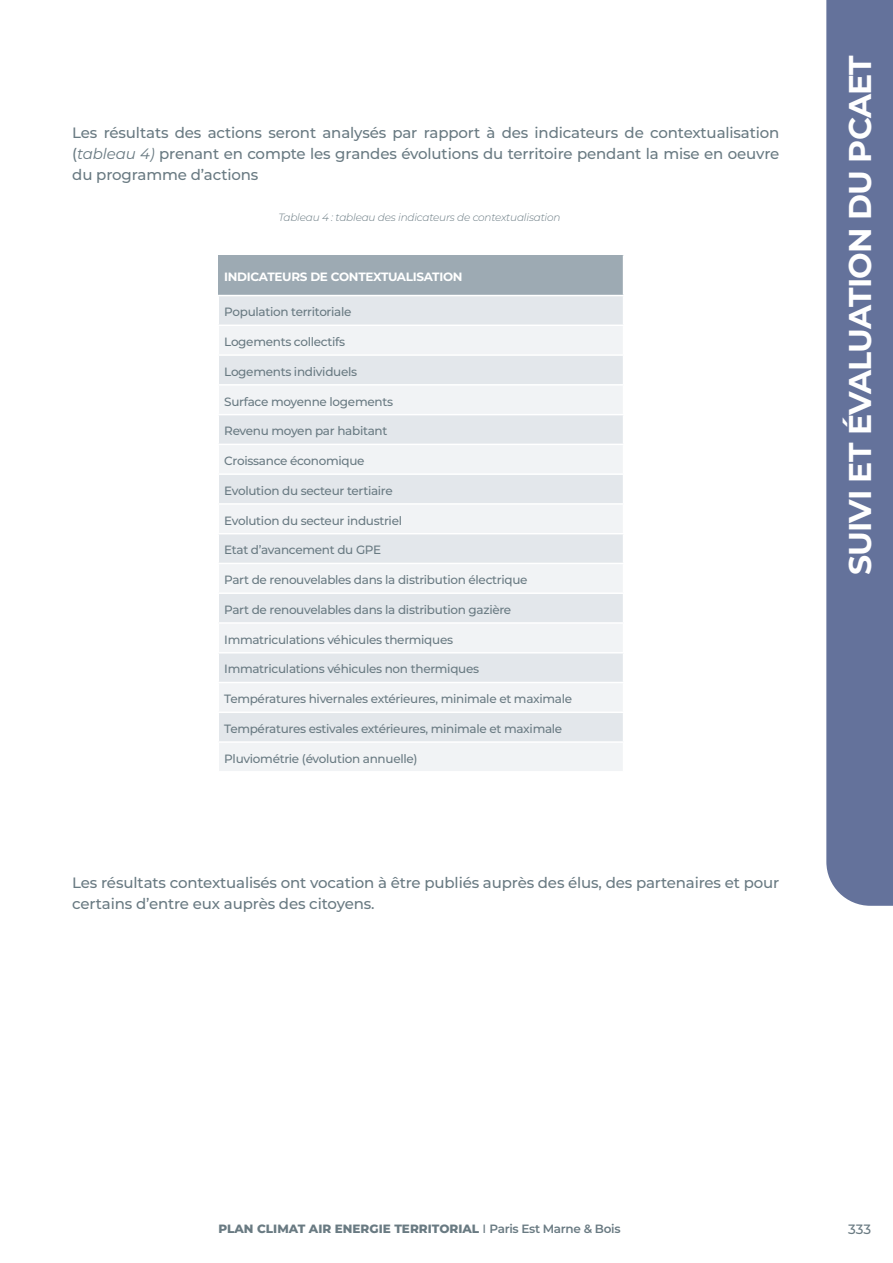
<style>
.page{position:relative;width:893px;height:1263px;background:#fff}
.page>*{position:absolute;margin:0;border:0;box-sizing:border-box;transform-origin:0 0}
.t1{font:700 31.5px "Montserrat";letter-spacing:-.025em;color:#fff}
.t2{font:500 15px/21px "Montserrat";letter-spacing:-.01em;color:#697a82;text-align:justify}
.t3{font:500 13.5px "Montserrat";color:#697a82}
.t4{font:500 12px "Montserrat";letter-spacing:-.025em;color:#697a82}
.t5{font:800 12px "Montserrat";color:#697a82}
.t6{font:700 12px "Montserrat";letter-spacing:-.025em;color:#fff}
.t7{font:italic 300 10.5px "Montserrat";letter-spacing:-.02em;color:#697a82}
.s1{font-weight:400;font-style:italic}
.s2{font-weight:500}
.s3{font-weight:600}
</style>
<div class="page">
<div style="left:218px;top:255px;width:406px;height:41px;background:#9daab3"></div>
<div style="left:219px;top:296px;width:404px;height:29px;background:#e3e7eb"></div>
<svg style="left:219px;top:326px;width:404px;height:445px;fill:#f1f3f5"></svg>
<hr style="left:217px;top:295px;width:407px;height:1px;background:#fff">
<hr style="left:217px;top:354px;width:407px;height:2px;background:#fff">
<hr style="left:217px;top:384px;width:407px;height:2px;background:#fff">
<hr style="left:217px;top:414px;width:407px;height:1px;background:#fff">
<hr style="left:217px;top:444px;width:407px;height:1px;background:#fff">
<hr style="left:217px;top:473px;width:407px;height:2px;background:#fff">
<hr style="left:217px;top:503px;width:407px;height:2px;background:#fff">
<hr style="left:217px;top:533px;width:407px;height:1px;background:#fff">
<hr style="left:217px;top:563px;width:407px;height:1px;background:#fff">
<hr style="left:217px;top:592px;width:407px;height:2px;background:#fff">
<hr style="left:217px;top:622px;width:407px;height:2px;background:#fff">
<hr style="left:217px;top:652px;width:407px;height:1px;background:#fff">
<hr style="left:217px;top:682px;width:407px;height:1px;background:#fff">
<hr style="left:217px;top:711px;width:407px;height:2px;background:#fff">
<hr style="left:217px;top:741px;width:407px;height:2px;background:#fff">
<hr style="left:623px;top:255px;width:1px;height:40px;background:#fff">
<div style="left:826px;top:0;width:67px;height:906px;background:#64729b"></div>
<p class="t2" style="left:72px;top:122px;width:709px">Les résultats des actions seront analysés par rapport à des indicateurs de contextualisation (<span class="s1">tableau 4)</span> prenant en compte les grandes évolutions du territoire pendant la mise en oeuvre du programme d’actions</p>
<p class="t7" style="left:278px;top:210px;width:284px">Tableau 4 : tableau des indicateurs de contextualisation</p>
<p class="t6" style="left:224px;top:268px;width:240px">INDICATEURS DE CONTEXTUALISATION</p>
<p class="t4" style="left:224px;top:304px;width:129px">Population territoriale</p>
<p class="t4" style="left:224px;top:333px;width:122px">Logements collectifs</p>
<p class="t4" style="left:224px;top:363px;width:134px">Logements individuels</p>
<p class="t4" style="left:224px;top:393px;width:170px">Surface moyenne logements</p>
<p class="t4" style="left:224px;top:423px;width:165px">Revenu moyen par habitant</p>
<p class="t4" style="left:224px;top:452px;width:142px">Croissance économique</p>
<p class="t4" style="left:224px;top:482px;width:170px">Evolution du secteur tertiaire</p>
<p class="t4" style="left:224px;top:512px;width:179px">Evolution du secteur industriel</p>
<p class="t4" style="left:224px;top:542px;width:158px">Etat d’avancement du GPE</p>
<p class="t4" style="left:224px;top:571px;width:305px">Part de renouvelables dans la distribution électrique</p>
<p class="t4" style="left:224px;top:601px;width:288px">Part de renouvelables dans la distribution gazière</p>
<p class="t4" style="left:224px;top:631px;width:230px">Immatriculations véhicules thermiques</p>
<p class="t4" style="left:224px;top:661px;width:256px">Immatriculations véhicules non thermiques</p>
<p class="t4" style="left:224px;top:690px;width:349px">Températures hivernales extérieures, minimale et maximale</p>
<p class="t4" style="left:224px;top:720px;width:340px">Températures estivales extérieures, minimale et maximale</p>
<p class="t4" style="left:224px;top:750px;width:195px">Pluviométrie (évolution annuelle)</p>
<p class="t2" style="left:72px;top:871px;width:709px">Les résultats contextualisés ont vocation à être publiés auprès des élus, des partenaires et pour certains d’entre eux auprès des citoyens.</p>
<h1 class="t1" style="left:837px;top:575px;width:521px;rotate:-90deg">SUIVI ET ÉVALUATION DU PCAET</h1>
<p class="t5" style="left:218px;top:1220px;width:404px">PLAN CLIMAT AIR ENERGIE TERRITORIAL <span class="s2">I</span> <span class="s3">Paris Est Marne &amp; Bois</span></p>
<p class="t3" style="left:848px;top:1219px;width:25px">333</p>
</div>
